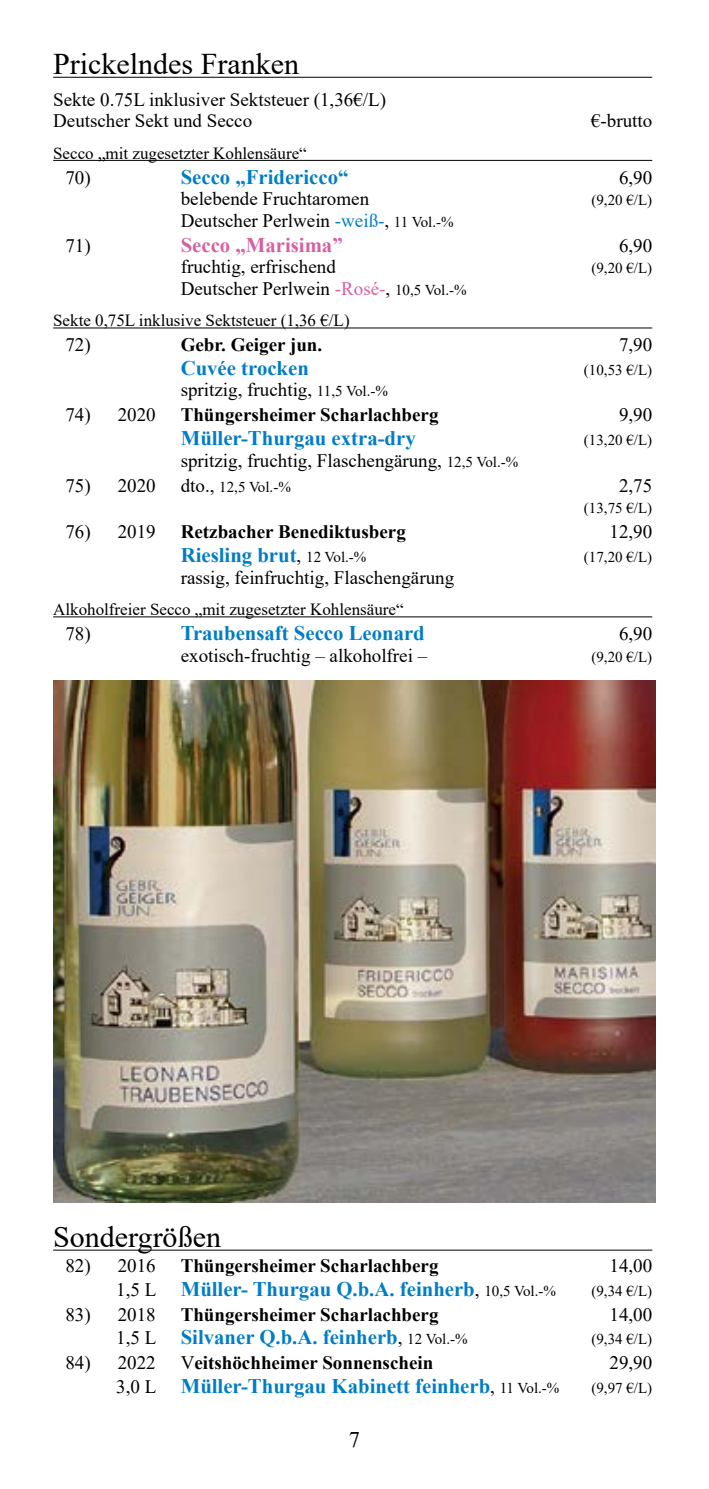
<style>
.page{position:relative;width:709px;height:1489px;background:#fff}
.page>*{position:absolute;margin:0;border:0;box-sizing:border-box;transform-origin:0 0}
.t1{font:30px "Times New Roman";color:#000}
.t2{font:22.25px "Times New Roman";color:#000}
.t3{font:700 20.75px "Times New Roman";color:#007dc5}
.t4{font:700 20.75px "Times New Roman";color:#d75fa3}
.t5{font:19px/21.5px "Times New Roman";color:#000}
.t6{font:700 19px "Times New Roman";color:#000}
.t7{font:17px "Times New Roman";color:#000}
.t8{font:15px "Times New Roman";color:#000}
.s1{color:#007dc5}
.s2{font-size:15px}
.s3{color:#d75fa3}
.s4{font-size:19px}
.s5{font-weight:400;font-size:19px;color:#000}
.s6{font-weight:400;font-size:15px;color:#000}
.s7{font-weight:400}
</style>
<div class="page">
<hr style="left:53px;top:77px;width:599px;height:1px;background:#000">
<hr style="left:53px;top:160px;width:599px;height:1px;background:#000">
<hr style="left:53px;top:327px;width:599px;height:1px;background:#000">
<hr style="left:53px;top:616px;width:599px;height:1px;background:#000">
<hr style="left:53px;top:1249px;width:599px;height:1px;background:#000">
<img style="left:53px;top:680px;width:603px;height:522px">
<h1 class="t1" style="left:53px;top:43px;width:247px">Prickelndes Franken</h1>
<p class="t5" style="left:53px;top:88px;width:334px">Sekte 0.75L inklusiver Sektsteuer (1,36€/L)<br>Deutscher Sekt und Secco</p>
<p class="t5" style="left:591px;top:109px;width:63px">€-brutto</p>
<p class="t7" style="left:53px;top:141px;width:255px">Secco „mit zugesetzter Kohlensäure“</p>
<p class="t5" style="left:65px;top:166px;width:27px">70)</p>
<p class="t3" style="left:181px;top:162px;width:169px">Secco „Fridericco“</p>
<p class="t5" style="left:619px;top:166px;width:35px">6,90</p>
<p class="t5" style="left:181px;top:187px;width:190px">belebende Fruchtaromen</p>
<p class="t8" style="left:591px;top:189px;width:62px">(9,20 €/L)</p>
<p class="t5" style="left:181px;top:209px;width:274px">Deutscher Perlwein <span class="s1">-weiß-</span>, <span class="s2">11 Vol.-%</span></p>
<p class="t5" style="left:65px;top:234px;width:27px">71)</p>
<p class="t4" style="left:181px;top:230px;width:163px">Secco „Marisima”</p>
<p class="t5" style="left:619px;top:234px;width:35px">6,90</p>
<p class="t5" style="left:181px;top:255px;width:157px">fruchtig, erfrischend</p>
<p class="t8" style="left:591px;top:257px;width:62px">(9,20 €/L)</p>
<p class="t5" style="left:181px;top:277px;width:287px">Deutscher Perlwein <span class="s3">-Rosé-</span>, <span class="s2">10,5 Vol.-%</span></p>
<p class="t7" style="left:53px;top:308px;width:298px">Sekte 0,75L inklusive Sektsteuer (1,36 €/L)</p>
<p class="t5" style="left:65px;top:333px;width:27px">72)</p>
<p class="t6" style="left:181px;top:331px;width:143px">Gebr. Geiger jun.</p>
<p class="t5" style="left:619px;top:333px;width:35px">7,90</p>
<p class="t3" style="left:181px;top:353px;width:130px">Cuvée trocken</p>
<p class="t8" style="left:584px;top:359px;width:70px">(10,53 €/L)</p>
<p class="t5" style="left:181px;top:378px;width:209px">spritzig, fruchtig, <span class="s2">11,5 Vol.-%</span></p>
<p class="t5" style="left:65px;top:403px;width:92px">74) 2020</p>
<p class="t6" style="left:181px;top:401px;width:259px">Thüngersheimer Scharlachberg</p>
<p class="t5" style="left:619px;top:403px;width:35px">9,90</p>
<p class="t3" style="left:181px;top:423px;width:236px">Müller-Thurgau extra-dry</p>
<p class="t8" style="left:584px;top:429px;width:70px">(13,20 €/L)</p>
<p class="t5" style="left:181px;top:449px;width:339px">spritzig, fruchtig, Flaschengärung, <span class="s2">12,5 Vol.-%</span></p>
<p class="t5" style="left:65px;top:474px;width:92px">75) 2020</p>
<p class="t8" style="left:181px;top:476px;width:112px"><span class="s4">dto.,</span> 12,5 Vol.-%</p>
<p class="t5" style="left:619px;top:474px;width:35px">2,75</p>
<p class="t8" style="left:584px;top:497px;width:70px">(13,75 €/L)</p>
<p class="t5" style="left:65px;top:520px;width:92px">76) 2019</p>
<p class="t6" style="left:181px;top:518px;width:226px">Retzbacher Benediktusberg</p>
<p class="t5" style="left:609px;top:520px;width:44px">12,90</p>
<p class="t3" style="left:181px;top:540px;width:187px">Riesling brut<span class="s5">,</span> <span class="s6">12 Vol.-%</span></p>
<p class="t8" style="left:584px;top:546px;width:70px">(17,20 €/L)</p>
<p class="t5" style="left:181px;top:565px;width:275px">rassig, feinfruchtig, Flaschengärung</p>
<p class="t7" style="left:53px;top:597px;width:352px">Alkoholfreier Secco „mit zugesetzter Kohlensäure“</p>
<p class="t5" style="left:65px;top:622px;width:27px">78)</p>
<p class="t3" style="left:181px;top:618px;width:245px">Traubensaft Secco Leonard</p>
<p class="t5" style="left:619px;top:622px;width:35px">6,90</p>
<p class="t5" style="left:181px;top:643px;width:248px">exotisch-fruchtig – alkoholfrei –</p>
<p class="t8" style="left:591px;top:646px;width:62px">(9,20 €/L)</p>
<h1 class="t1" style="left:53px;top:1215px;width:169px">Sondergrößen</h1>
<p class="t5" style="left:65px;top:1253px;width:92px">82) 2016</p>
<p class="t6" style="left:181px;top:1251px;width:259px">Thüngersheimer Scharlachberg</p>
<p class="t5" style="left:609px;top:1253px;width:44px">14,00</p>
<p class="t3" style="left:116px;top:1273px;width:441px"><span class="s5">1,5 L</span> Müller- Thurgau Q.b.A. feinherb<span class="s5">,</span> <span class="s6">10,5 Vol.-%</span></p>
<p class="t8" style="left:591px;top:1279px;width:62px">(9,34 €/L)</p>
<p class="t5" style="left:65px;top:1302px;width:92px">83) 2018</p>
<p class="t6" style="left:181px;top:1300px;width:259px">Thüngersheimer Scharlachberg</p>
<p class="t5" style="left:609px;top:1302px;width:44px">14,00</p>
<p class="t3" style="left:116px;top:1322px;width:353px"><span class="s5">1,5 L</span> Silvaner Q.b.A. feinherb<span class="s5">,</span> <span class="s6">12 Vol.-%</span></p>
<p class="t8" style="left:591px;top:1328px;width:62px">(9,34 €/L)</p>
<p class="t5" style="left:65px;top:1351px;width:92px">84) 2022</p>
<p class="t6" style="left:181px;top:1349px;width:254px"><span class="s7">V</span>eitshöchheimer Sonnenschein</p>
<p class="t5" style="left:609px;top:1351px;width:44px">29,90</p>
<p class="t3" style="left:116px;top:1371px;width:444px"><span class="s5">3,0 L</span> Müller-Thurgau Kabinett feinherb<span class="s5">,</span> <span class="s6">11 Vol.-%</span></p>
<p class="t8" style="left:591px;top:1377px;width:62px">(9,97 €/L)</p>
<p class="t2" style="left:349px;top:1423px;width:13px">7</p>
</div>
